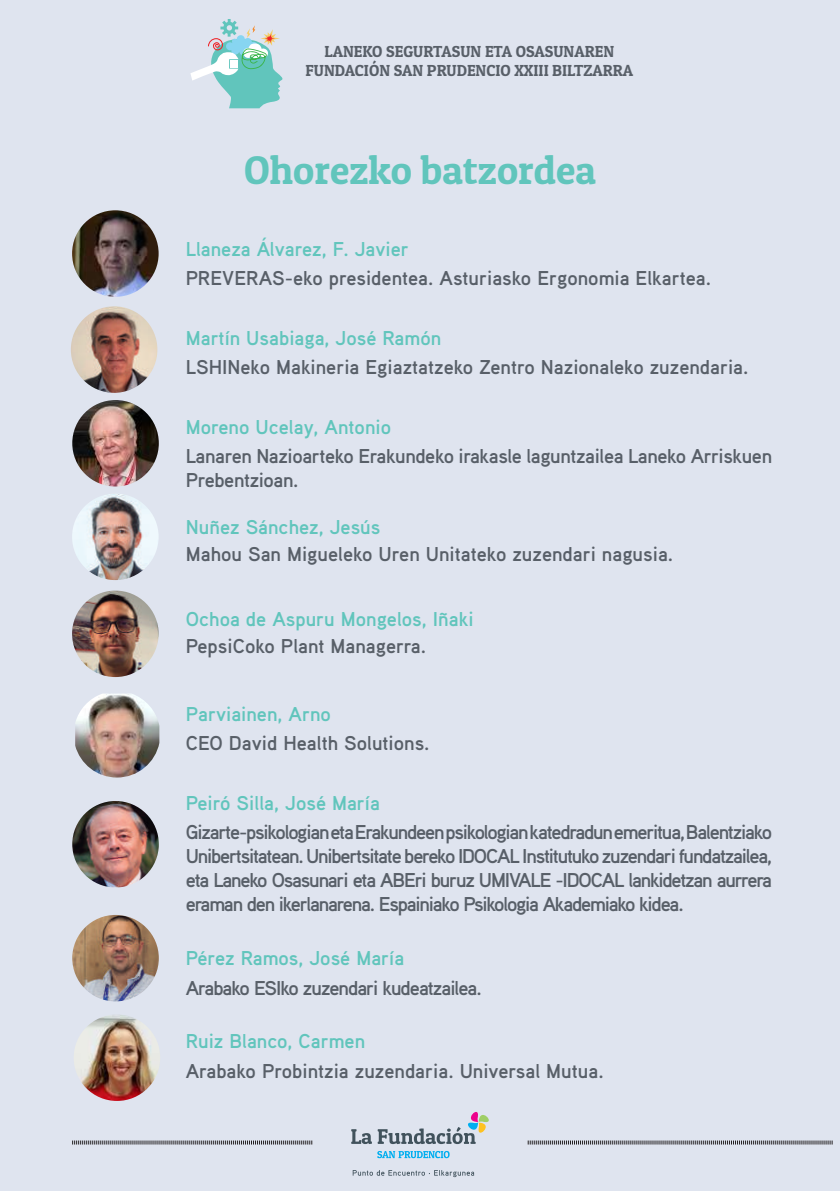
<style>
.page{position:relative;width:840px;height:1191px;background:#fff}
.page>*{position:absolute;margin:0;border:0;box-sizing:border-box;transform-origin:0 0}
.t1{font:40px "Patua One";color:#61c5bc}
.t2{font:700 20px/24px "Aaux Pro";color:#585f68;text-align:justify}
.t3{font:700 20px "Aaux Pro";color:#61c5bc}
.t4{font:700 20px/24px "Aaux Pro";letter-spacing:-.02em;color:#585f68}
.t5{font:700 20px "Aaux Pro";letter-spacing:-.05em;color:#585f68}
.t6{font:16px/19.2px "Patua One";color:#585f68;text-align:center}
</style>
<div class="page">
<div style="left:0;top:0;width:839px;height:1191px;background:#dfe4ef"></div>
<img style="left:71px;top:306px;width:86px;height:87px;border-radius:43px">
<img style="left:72px;top:801px;width:87px;height:86px;border-radius:43px">
<svg style="left:72px;top:1140px;width:240px;height:4px"></svg>
<svg style="left:377px;top:1151px;width:72px;height:7px"></svg>
<svg style="left:351px;top:1112px;width:138px;height:32px"></svg>
<svg style="left:352px;top:1170px;width:122px;height:7px"></svg>
<svg style="left:527px;top:1140px;width:305px;height:4px"></svg>
<img style="left:72px;top:493px;width:86px;height:87px;border-radius:43px">
<svg style="left:190px;top:19px;width:93px;height:89px"></svg>
<img style="left:72px;top:590px;width:86px;height:87px;border-radius:43px">
<img style="left:72px;top:210px;width:86px;height:87px;border-radius:43px">
<img style="left:72px;top:400px;width:87px;height:86px;border-radius:43px">
<img style="left:74px;top:1014px;width:86px;height:87px;border-radius:43px">
<img style="left:72px;top:915px;width:87px;height:86px;border-radius:43px">
<img style="left:75px;top:693px;width:84px;height:84px">
<p class="t6" style="left:305px;top:41px;width:329px">LANEKO SEGURTASUN ETA OSASUNAREN<br>FUNDACIÓN SAN PRUDENCIO XXIII BILTZARRA</p>
<h1 class="t1" style="left:244px;top:146px;width:353px">Ohorezko batzordea</h1>
<p class="t3" style="left:186px;top:236px;width:224px">Llaneza Álvarez, F. Javier</p>
<p class="t2" style="left:186px;top:266px;width:526px">PREVERAS-eko presidentea. Asturiasko Ergonomia Elkartea.</p>
<p class="t3" style="left:186px;top:325px;width:257px">Martín Usabiaga, José Ramón</p>
<p class="t2" style="left:186px;top:355px;width:564px">LSHINeko Makineria Egiaztatzeko Zentro Nazionaleko zuzendaria.</p>
<p class="t3" style="left:186px;top:414px;width:207px">Moreno Ucelay, Antonio</p>
<p class="t4" style="left:186px;top:444px;width:587px">Lanaren Nazioarteko Erakundeko irakasle laguntzailea Laneko Arriskuen<br>Prebentzioan.</p>
<p class="t3" style="left:186px;top:514px;width:196px">Nuñez Sánchez, Jesús</p>
<p class="t2" style="left:186px;top:541px;width:488px">Mahou San Migueleko Uren Unitateko zuzendari nagusia.</p>
<p class="t3" style="left:186px;top:606px;width:289px">Ochoa de Aspuru Mongelos, Iñaki</p>
<p class="t2" style="left:186px;top:633px;width:242px">PepsiCoko Plant Managerra.</p>
<p class="t3" style="left:186px;top:701px;width:146px">Parviainen, Arno</p>
<p class="t2" style="left:186px;top:730px;width:245px">CEO David Health Solutions.</p>
<p class="t3" style="left:186px;top:790px;width:195px">Peiró Silla, José María</p>
<p class="t2" style="left:186px;top:819px;width:587px">Gizarte-psikologian eta Erakundeen psikologian katedradun emeritua, Balentziako Unibertsitatean. Unibertsitate bereko IDOCAL Institutuko zuzendari fundatzailea, eta Laneko Osasunari eta ABEri buruz UMIVALE -IDOCAL lankidetzan aurrera eraman den ikerlanarena. Espainiako Psikologia Akademiako kidea.</p>
<p class="t3" style="left:186px;top:945px;width:220px">Pérez Ramos, José María</p>
<p class="t5" style="left:186px;top:974px;width:297px">Arabako ESIko zuzendari kudeatzailea.</p>
<p class="t3" style="left:186px;top:1028px;width:181px">Ruiz Blanco, Carmen</p>
<p class="t2" style="left:186px;top:1058px;width:419px">Arabako Probintzia zuzendaria. Universal Mutua.</p>
</div>
